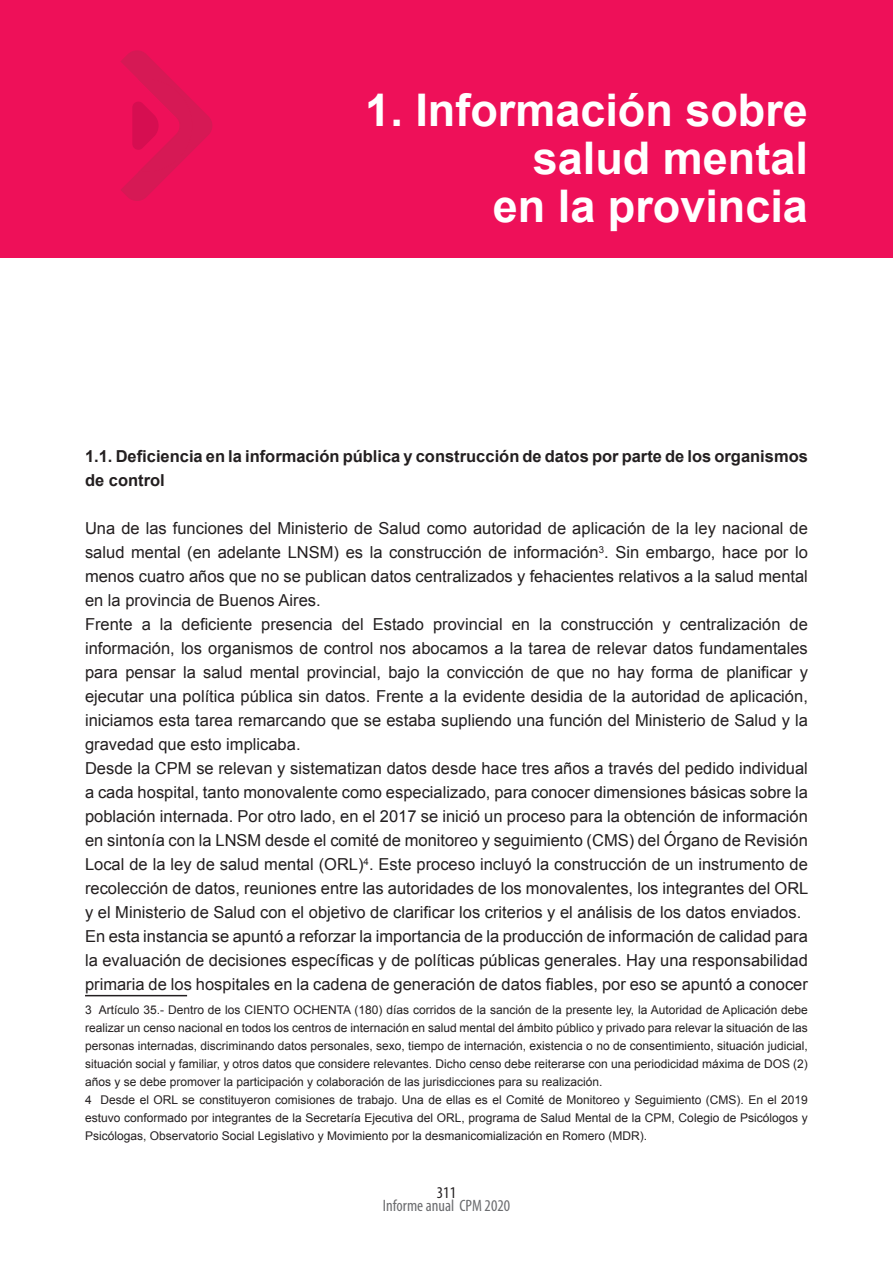
<style>
.page{position:relative;width:893px;height:1263px;background:#fff}
.page>*{position:absolute;margin:0;border:0;box-sizing:border-box;transform-origin:0 0}
.t1{font:700 45px/48px "Arial";color:#fff;text-align:right}
.t2{font:16.5px/24px "Arial";color:#231f20}
.t3{font:700 16.5px/24px "Arial";color:#231f20}
.t4{font:condensed 16.5px "Myriad Pro";color:#6c6d70}
.t5{font:condensed 16.5px "Myriad Pro";color:#231f20}
.t6{font:12px/18px "Arial";color:#231f20}
</style>
<div class="page">
<hr style="left:85px;top:995px;width:102px;height:1px;background:#231f20">
<div style="left:0;top:0;width:893px;height:257px;background:#ee1059"></div>
<svg style="left:121px;top:50px;width:91px;height:151px"></svg>
<h1 class="t1" style="left:365px;top:88px;width:444px">1. Información sobre salud mental<br>en la provincia</h1>
<p class="t3" style="left:85px;top:445px;width:724px">1.1. Deficiencia en la información pública y construcción de datos por parte de los organismos de control</p>
<p class="t2" style="left:85px;top:516px;width:725px">Una de las funciones del Ministerio de Salud como autoridad de aplicación de la ley nacional de salud mental (en adelante LNSM) es la construcción de información<sup>3</sup>. Sin embargo, hace por lo menos cuatro años que no se publican datos centralizados y fehacientes relativos a la salud mental en la provincia de Buenos Aires.<br>Frente a la deficiente presencia del Estado provincial en la construcción y centralización de información, los organismos de control nos abocamos a la tarea de relevar datos fundamentales para pensar la salud mental provincial, bajo la convicción de que no hay forma de planificar y ejecutar una política pública sin datos. Frente a la evidente desidia de la autoridad de aplicación, iniciamos esta tarea remarcando que se estaba supliendo una función del Ministerio de Salud y la gravedad que esto implicaba.<br>Desde la CPM se relevan y sistematizan datos desde hace tres años a través del pedido individual a cada hospital, tanto monovalente como especializado, para conocer dimensiones básicas sobre la población internada. Por otro lado, en el 2017 se inició un proceso para la obtención de información en sintonía con la LNSM desde el comité de monitoreo y seguimiento (CMS) del Órgano de Revisión Local de la ley de salud mental (ORL)<sup>4</sup>. Este proceso incluyó la construcción de un instrumento de recolección de datos, reuniones entre las autoridades de los monovalentes, los integrantes del ORL y el Ministerio de Salud con el objetivo de clarificar los criterios y el análisis de los datos enviados.<br>En esta instancia se apuntó a reforzar la importancia de la producción de información de calidad para la evaluación de decisiones específicas y de políticas públicas generales. Hay una responsabilidad primaria de los hospitales en la cadena de generación de datos fiables, por eso se apuntó a conocer</p>
<p class="t6" style="left:85px;top:1000px;width:724px">3 Artículo 35.- Dentro de los CIENTO OCHENTA (180) días corridos de la sanción de la presente ley, la Autoridad de Aplicación debe realizar un censo nacional en todos los centros de internación en salud mental del ámbito público y privado para relevar la situación de las personas internadas, discriminando datos personales, sexo, tiempo de internación, existencia o no de consentimiento, situación judicial, situación social y familiar, y otros datos que considere relevantes. Dicho censo debe reiterarse con una periodicidad máxima de DOS (2) años y se debe promover la participación y colaboración de las jurisdicciones para su realización.<br>4 Desde el ORL se constituyeron comisiones de trabajo. Una de ellas es el Comité de Monitoreo y Seguimiento (CMS). En el 2019 estuvo conformado por integrantes de la Secretaría Ejecutiva del ORL, programa de Salud Mental de la CPM, Colegio de Psicólogos y Psicólogas, Observatorio Social Legislativo y Movimiento por la desmanicomialización en Romero (MDR).</p>
<p class="t5" style="left:437px;top:1182px;width:21px">311</p>
<p class="t4" style="left:383px;top:1196px;width:129px">Informe anual CPM 2020</p>
</div>
